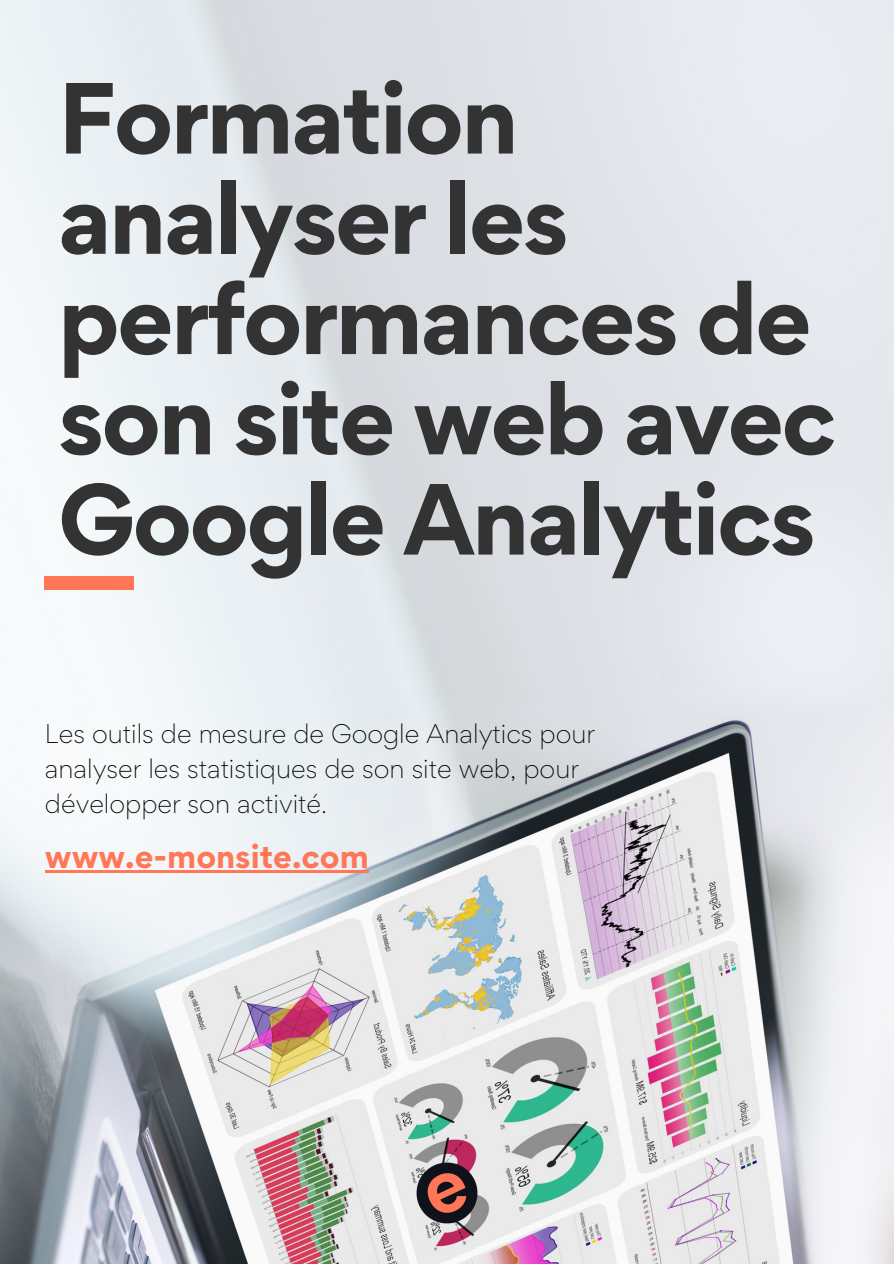
<style>
.page{position:relative;width:894px;height:1264px;background:#fff}
.page>*{position:absolute;margin:0;border:0;box-sizing:border-box;transform-origin:0 0}
.t1{font:700 90.15px/100.2px "Gordita";letter-spacing:-.03em;color:#333}
.t2{font:700 30px "Gordita";color:#ff7757}
.t3{font:300 24px/35px "Gordita";color:#000}
</style>
<div class="page">
<img style="left:0;top:0;width:893px;height:1263px">
<div style="left:45px;top:576px;width:89px;height:13px;background:#ff7757"></div>
<img style="left:416px;top:1162px;width:61px;height:61px">
<hr style="left:45px;top:870px;width:323px;height:2px;background:#ff7757">
<p class="t1" style="left:58px;top:67px;width:780px">Formation analyser les performances de son site web avec<br>Google Analytics</p>
<p class="t3" style="left:45px;top:715px;width:551px">Les outils de mesure de Google Analytics pour analyser les statistiques de son site web, pour développer son activité.</p>
<p class="t2" style="left:45px;top:835px;width:325px">www.e-monsite.com</p>
</div>
